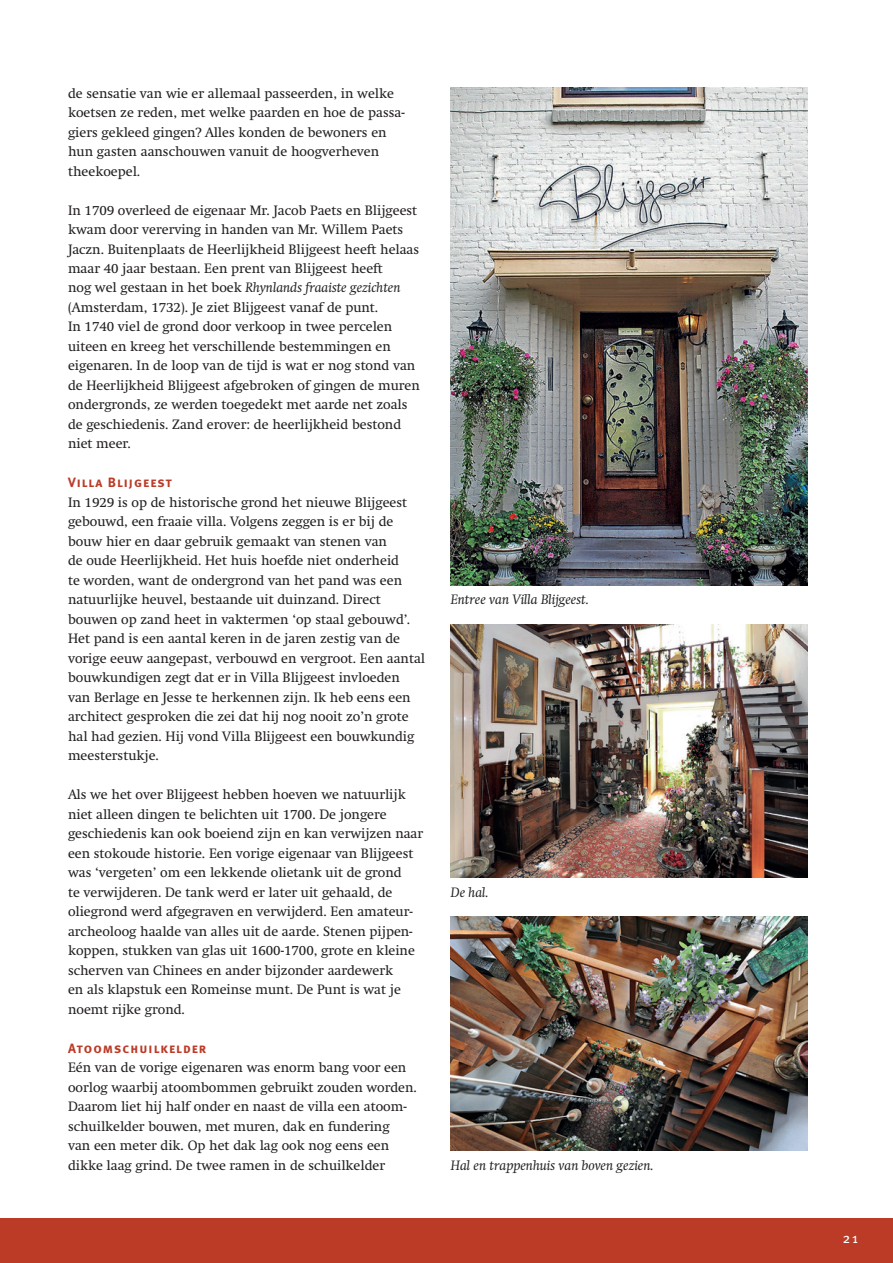
<style>
.page{position:relative;width:893px;height:1263px;background:#fff}
.page>*{position:absolute;margin:0;border:0;box-sizing:border-box;transform-origin:0 0}
.t1{font:13.8px "Meta Book Caps";color:#fff}
.t2{font:13.5px/19.5px "Swift";color:#231f20}
.t3{font:italic 13.5px "Swift";color:#231f20}
.t4{font:13.5px "Meta Bold Caps";letter-spacing:.075em;color:#bb3b27}
.s1{font-style:italic}
</style>
<div class="page">
<div style="left:0;top:1219px;width:893px;height:44px;background:#bb3b27"></div>
<img style="left:451px;top:88px;width:357px;height:497px">
<img style="left:451px;top:624px;width:357px;height:253px">
<img style="left:451px;top:916px;width:357px;height:234px">
<p class="t2" style="left:68px;top:83px;width:338px">de sensatie van wie er allemaal passeerden, in welke koetsen ze reden, met welke paarden en hoe de passa&shy;giers gekleed gingen? Alles konden de bewoners en hun gasten aanschouwen vanuit de hoogverheven theekoepel.</p>
<p class="t2" style="left:68px;top:200px;width:353px">In 1709 overleed de eigenaar Mr. Jacob Paets en Blijgeest kwam door vererving in handen van Mr. Willem Paets Jaczn. Buitenplaats de Heerlijkheid Blijgeest heeft helaas maar 40 jaar bestaan. Een prent van Blijgeest heeft<br>nog wel gestaan in het boek <span class="s1">Rhynlands fraaiste gezichten </span>(Amsterdam, 1732). Je ziet Blijgeest vanaf de punt.<br>In 1740 viel de grond door verkoop in twee percelen uiteen en kreeg het verschillende bestemmingen en eigenaren. In de loop van de tijd is wat er nog stond van de Heerlijkheid Blijgeest afgebroken of gingen de muren ondergronds, ze werden toegedekt met aarde net zoals de geschiedenis. Zand erover: de heerlijkheid bestond niet meer.</p>
<p class="t4" style="left:68px;top:475px;width:105px">Villa Blijgeest</p>
<p class="t2" style="left:68px;top:493px;width:359px">In 1929 is op de historische grond het nieuwe Blijgeest gebouwd, een fraaie villa. Volgens zeggen is er bij de bouw hier en daar gebruik gemaakt van stenen van<br>de oude Heerlijkheid. Het huis hoefde niet onderheid<br>te worden, want de ondergrond van het pand was een natuurlijke heuvel, bestaande uit duinzand. Direct bouwen op zand heet in vaktermen ‘op staal gebouwd’.<br>Het pand is een aantal keren in de jaren zestig van de vorige eeuw aangepast, verbouwd en vergroot. Een aantal bouwkundigen zegt dat er in Villa Blijgeest invloeden van Berlage en Jesse te herkennen zijn. Ik heb eens een architect gesproken die zei dat hij nog nooit zo’n grote hal had gezien. Hij vond Villa Blijgeest een bouwkundig meesterstukje.</p>
<p class="t2" style="left:68px;top:785px;width:357px">Als we het over Blijgeest hebben hoeven we natuurlijk niet alleen dingen te belichten uit 1700. De jongere geschiedenis kan ook boeiend zijn en kan verwijzen naar een stokoude historie. Een vorige eigenaar van Blijgeest was ‘vergeten’ om een lekkende olietank uit de grond<br>te verwijderen. De tank werd er later uit gehaald, de oliegrond werd afgegraven en verwijderd. Een amateur&shy;archeoloog haalde van alles uit de aarde. Stenen pijpen&shy;koppen, stukken van glas uit 1600-1700, grote en kleine scherven van Chinees en ander bijzonder aardewerk<br>en als klapstuk een Romeinse munt. De Punt is wat je noemt rijke grond.</p>
<p class="t4" style="left:68px;top:1040px;width:140px">Atoomschuilkelder</p>
<p class="t2" style="left:68px;top:1058px;width:350px">Eén van de vorige eigenaren was enorm bang voor een oorlog waarbij atoombommen gebruikt zouden worden.<br>Daarom liet hij half onder en naast de villa een atoom&shy;schuilkelder bouwen, met muren, dak en fundering<br>van een meter dik. Op het dak lag ook nog eens een dikke laag grind. De twee ramen in de schuilkelder</p>
<p class="t3" style="left:451px;top:592px;width:140px">Entree van Villa Blijgeest.</p>
<p class="t3" style="left:451px;top:884px;width:40px">De hal.</p>
<p class="t3" style="left:451px;top:1157px;width:205px">Hal en trappenhuis van boven gezien.</p>
<p class="t1" style="left:843px;top:1230px;width:17px">21</p>
</div>
